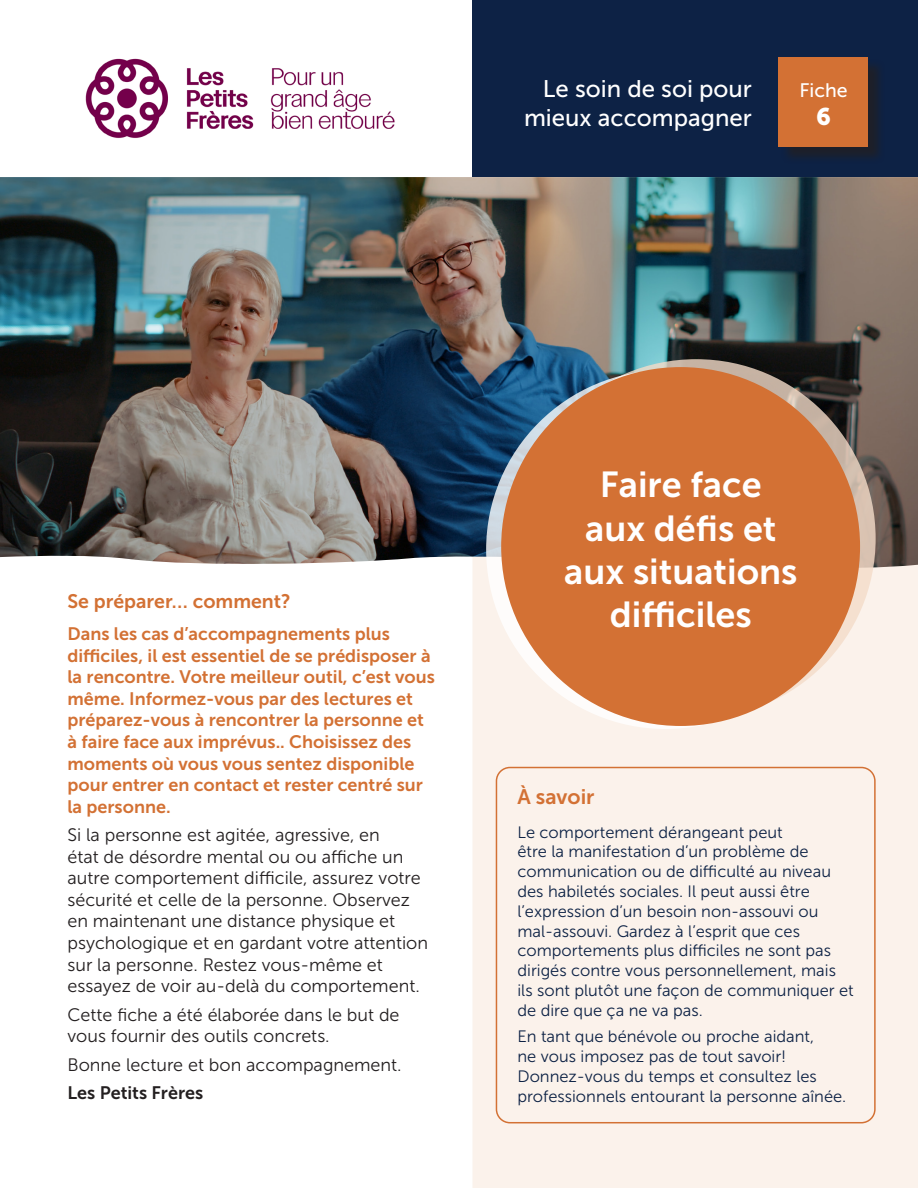
<style>
.page{position:relative;width:918px;height:1188px;background:#fff}
.page>*{position:absolute;margin:0;border:0;box-sizing:border-box;transform-origin:0 0}
.Titre-fiche{font:36px/43.2px "Museo Sans 700";color:#fff;text-align:center}
.t1{font:24px/28.8px "Museo Sans 500";color:#fff;text-align:right}
.t2{font:24px "Museo Sans 900";color:#fff}
.Titre2{font:21px "Museo Sans 700";color:#d37134}
.chapo{font:19.5px "Museo Sans 700";color:#d37134}
.t3{font:19.5px "Museo Sans 500";color:#fff}
.chapo-2{font:18px/21.6px "Museo Sans 300";color:#231f20}
.chapo-3{font:18px/21.6px "Museo Sans 700";color:#d37134}
.chapo-4{font:18px "Museo Sans 700";color:#231f20}
.puces{font:16.5px/19.8px "Museo Sans 300";color:#0d2245}
</style>
<div class="page">
<div style="left:472px;top:0;width:446px;height:177px;background:#0d2245"></div>
<img style="left:85px;top:58px;width:310px;height:80px">
<div style="left:472px;top:570px;width:446px;height:618px;background:#fbf2eb"></div>
<img style="left:0;top:177px;width:918px;height:393px">
<div style="left:780px;top:59px;width:105px;height:105px;background:#231f20;opacity:.75"></div>
<div style="left:779px;top:57px;width:89px;height:90px;background:#d37134"></div>
<svg style="left:517px;top:359px;width:359px;height:359px;background:#d3bfaf"></svg>
<svg style="left:486px;top:370px;width:359px;height:359px"></svg>
<div style="left:501px;top:367px;width:359px;height:359px;background:#d37134;border-radius:50%"></div>
<div style="left:496px;top:767px;width:380px;height:356px;border:2px solid #d37134;border-radius:14px"></div>
<h2 class="t1" style="left:524px;top:74px;width:229px">Le soin de soi pour mieux accompagner</h2>
<p class="t3" style="left:799px;top:79px;width:50px">Fiche</p>
<p class="t2" style="left:816px;top:103px;width:16px">6</p>
<p class="chapo" style="left:68px;top:590px;width:225px">Se préparer… comment?</p>
<p class="chapo-3" style="left:68px;top:623px;width:369px">Dans les cas d’accompagnements plus difficiles, il est essentiel de se prédisposer à la rencontre. Votre meilleur outil, c’est vous même. Informez-vous par des lectures et préparez-vous à rencontrer la personne et à faire face aux imprévus.. Choisissez des moments où vous vous sentez disponible pour entrer en contact et rester centré sur la personne.</p>
<p class="chapo-2" style="left:68px;top:824px;width:362px">Si la personne est agitée, agressive, en<br>état de désordre mental ou ou affiche un autre comportement difficile, assurez votre sécurité et celle de la personne. Observez en maintenant une distance physique et psychologique et en gardant votre attention sur la personne. Restez vous-même et essayez de voir au-delà du comportement.</p>
<p class="chapo-2" style="left:68px;top:1004px;width:334px">Cette fiche a été élaborée dans le but de vous fournir des outils concrets.</p>
<p class="chapo-2" style="left:68px;top:1054px;width:336px">Bonne lecture et bon accompagnement.</p>
<p class="chapo-4" style="left:68px;top:1083px;width:137px">Les Petits Frères</p>
<p class="Titre-fiche" style="left:564px;top:463px;width:235px">Faire face<br>aux défis et aux situations difficiles</p>
<p class="Titre2" style="left:517px;top:785px;width:79px">À savoir</p>
<p class="puces" style="left:517px;top:822px;width:338px">Le comportement dérangeant peut<br>être la manifestation d’un problème de communication ou de difficulté au niveau des habiletés sociales. Il peut aussi être l’expression d’un besoin non-assouvi ou mal-assouvi. Gardez à l’esprit que ces comportements plus difficiles ne sont pas dirigés contre vous personnellement, mais ils sont plutôt une façon de communiquer et de dire que ça ne va pas.</p>
<p class="puces" style="left:517px;top:1027px;width:330px">En tant que bénévole ou proche aidant,<br>ne vous imposez pas de tout savoir!<br>Donnez-vous du temps et consultez les professionnels entourant la personne aînée.</p>
</div>
